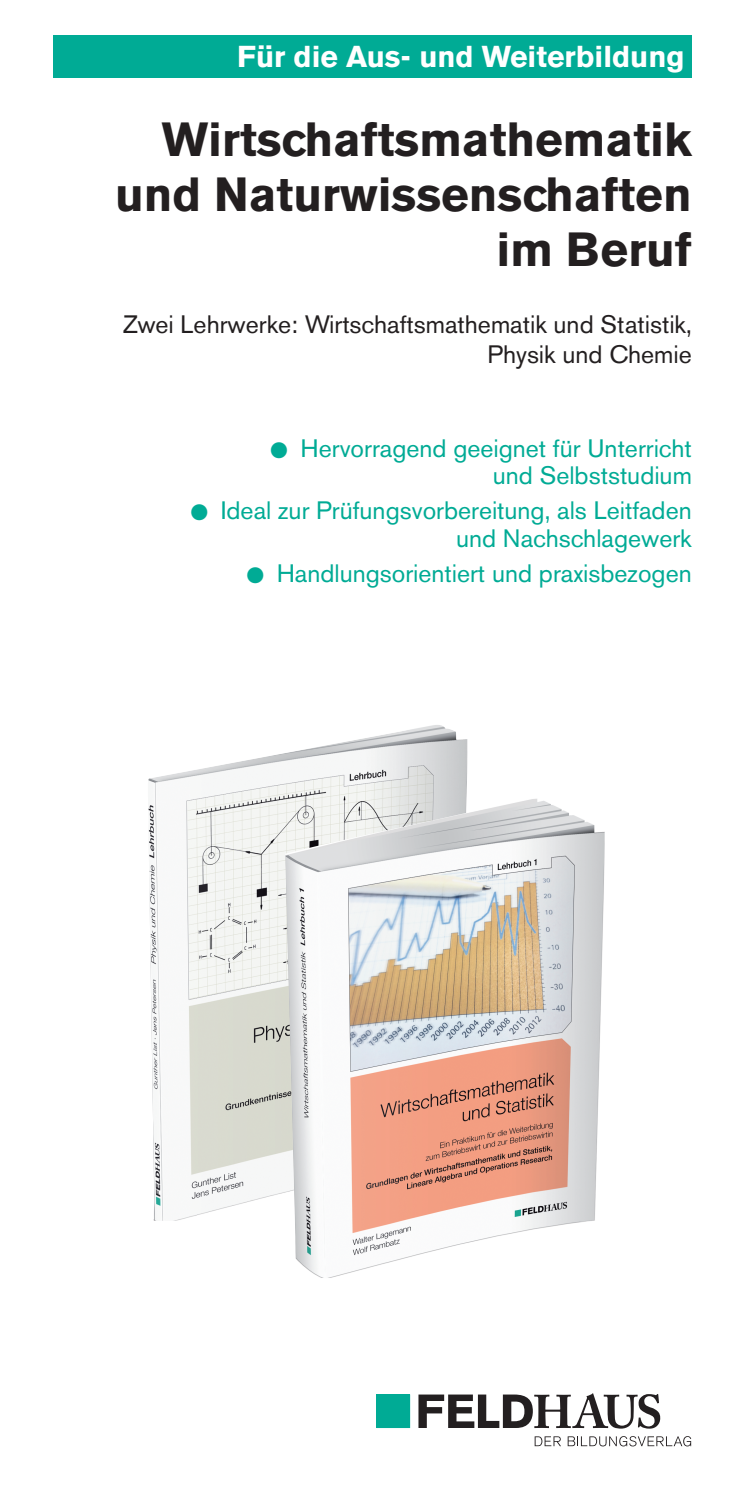
<style>
.page{position:relative;width:745px;height:1489px;background:#fff}
.page>*{position:absolute;margin:0;border:0;box-sizing:border-box;transform-origin:0 0}
.t1{font:700 47.5px/55px "Akzidenz Grotesk BE";color:#231f20;text-align:right}
.t2{font:700 30px "Akzidenz Grotesk BE";color:#fff}
.t3{font:25px/27.5px "Akzidenz Grotesk BE";color:#00ab95;text-align:right}
.t4{font:25px/30px "Akzidenz Grotesk BE";color:#231f20;text-align:right}
.s1{font-family:"Universal Newswith Comm Pi";font-size:20px}
</style>
<div class="page">
<div style="left:53px;top:35px;width:638px;height:43px;background:#00ab95"></div>
<img style="left:148px;top:725px;width:319px;height:495px">
<svg style="left:409px;top:1394px;width:1px;height:33px"></svg>
<div style="left:376px;top:1394px;width:33px;height:33px;background:#00ab95"></div>
<svg style="left:418px;top:1393px;width:241px;height:35px"></svg>
<svg style="left:534px;top:1436px;width:26px;height:9px"></svg>
<svg style="left:567px;top:1436px;width:123px;height:10px"></svg>
<img style="left:285px;top:798px;width:319px;height:479px">
<p class="t2" style="left:237px;top:46px;width:448px">Für die Aus- und Weiterbildung</p>
<h1 class="t1" style="left:115px;top:116px;width:577px">Wirtschaftsmathematik und Naturwissenschaften im Beruf</h1>
<p class="t4" style="left:123px;top:311px;width:569px">Zwei Lehrwerke: Wirtschaftsmathematik und Statistik,<br>Physik und Chemie</p>
<p class="t3" style="left:270px;top:437px;width:423px"><span class="s1">-</span> Hervorragend geeignet für Unterricht und Selbststudium</p>
<p class="t3" style="left:190px;top:499px;width:502px"><span class="s1">-</span> Ideal zur Prüfungsvorbereitung, als Leitfaden und Nachschlagewerk</p>
<p class="t3" style="left:246px;top:562px;width:446px"><span class="s1">-</span> Handlungsorientiert und praxisbezogen</p>
</div>
